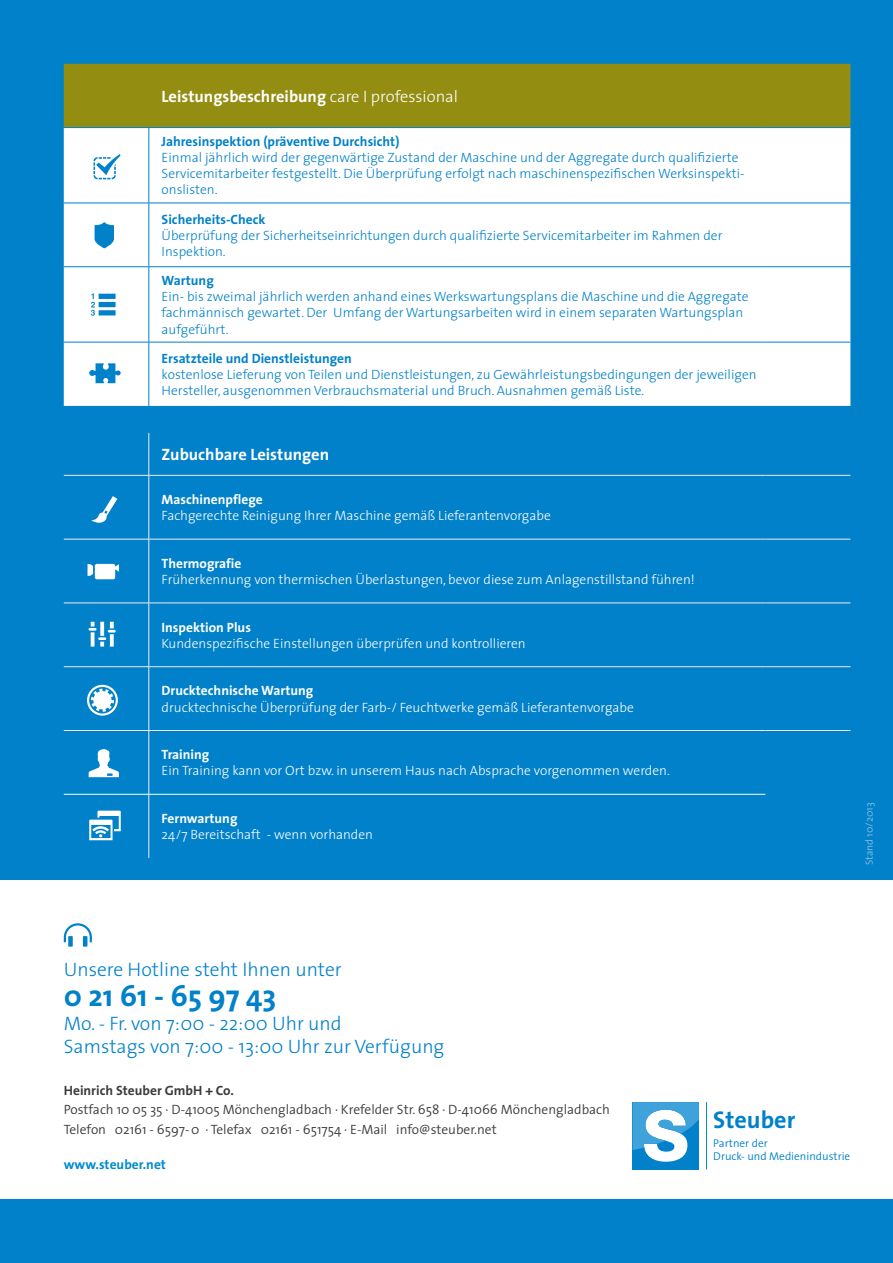
<style>
.page{position:relative;width:893px;height:1263px;background:#0081c9}
.page>*{position:absolute;margin:0;border:0;box-sizing:border-box;transform-origin:0 0}
.t1{font:700 30px "The Sans";color:#0081c9}
.t2{font:700 24.15px "The Sans";color:#0081c9}
.t3{font:300 19.5px/23.4px "The Sans";color:#0081c9}
.t4{font:700 16.5px "The Sans";color:#fff}
.t5{font:300 13.5px/16.2px "The Sans";color:#0081c9}
.t6{font:300 13.5px "The Sans";color:#fff}
.t7{font:300 13.5px/19.5px "The Sans";color:#3c3c3b}
.t8{font:700 13.5px "The Sans";color:#0081c9}
.t9{font:700 13.5px "The Sans";color:#fff}
.t10{font:700 13.5px "The Sans";color:#3c3c3b}
.t11{font:700 13.5px "The Sans";color:#008bcf}
.t12{font:300 11.25px/13.5px "The Sans";color:#0081c9}
.t13{font:300 10.5px "The Sans";color:#88bce7}
.s1{font-weight:300}
</style>
<div class="page">
<div style="left:64px;top:64px;width:786px;height:63px;background:#938e12"></div>
<div style="left:64px;top:128px;width:786px;height:278px;background:#fff"></div>
<svg style="left:64px;top:476px;width:701px;height:382px"></svg>
<hr style="left:64px;top:475px;width:85px;height:1px;background:#ededed">
<hr style="left:149px;top:475px;width:616px;height:1px;background:#ededed">
<hr style="left:149px;top:475px;width:1px;height:64px;background:#ededed">
<hr style="left:765px;top:475px;width:85px;height:1px;background:#ededed">
<hr style="left:64px;top:539px;width:85px;height:1px;background:#ededed">
<hr style="left:149px;top:539px;width:616px;height:1px;background:#ededed">
<hr style="left:149px;top:539px;width:1px;height:64px;background:#ededed">
<hr style="left:765px;top:539px;width:85px;height:1px;background:#ededed">
<hr style="left:64px;top:603px;width:85px;height:1px;background:#ededed">
<hr style="left:149px;top:603px;width:616px;height:1px;background:#ededed">
<hr style="left:149px;top:603px;width:1px;height:63px;background:#ededed">
<hr style="left:765px;top:603px;width:85px;height:1px;background:#ededed">
<hr style="left:64px;top:666px;width:85px;height:1px;background:#ededed">
<hr style="left:149px;top:666px;width:616px;height:1px;background:#ededed">
<hr style="left:149px;top:667px;width:1px;height:63px;background:#ededed">
<hr style="left:765px;top:666px;width:85px;height:1px;background:#ededed">
<hr style="left:64px;top:730px;width:85px;height:1px;background:#ededed">
<hr style="left:149px;top:730px;width:616px;height:1px;background:#ededed">
<hr style="left:149px;top:731px;width:1px;height:63px;background:#ededed">
<hr style="left:765px;top:730px;width:85px;height:1px;background:#ededed">
<hr style="left:149px;top:794px;width:1px;height:64px;background:#ededed">
<hr style="left:149px;top:128px;width:1px;height:75px;background:#0081c9">
<hr style="left:64px;top:203px;width:85px;height:1px;background:#0081c9">
<hr style="left:149px;top:203px;width:616px;height:1px;background:#0081c9">
<hr style="left:149px;top:203px;width:1px;height:64px;background:#0081c9">
<hr style="left:765px;top:203px;width:85px;height:1px;background:#0081c9">
<hr style="left:64px;top:266px;width:85px;height:1px;background:#0081c9">
<hr style="left:149px;top:266px;width:616px;height:1px;background:#0081c9">
<hr style="left:149px;top:267px;width:1px;height:75px;background:#0081c9">
<hr style="left:765px;top:266px;width:85px;height:1px;background:#0081c9">
<hr style="left:149px;top:342px;width:1px;height:64px;background:#0081c9">
<svg style="left:64px;top:432px;width:786px;height:43px"></svg>
<hr style="left:64px;top:342px;width:85px;height:1px;background:#0081c9">
<hr style="left:149px;top:342px;width:616px;height:1px;background:#0081c9">
<hr style="left:765px;top:342px;width:85px;height:1px;background:#0081c9">
<hr style="left:64px;top:794px;width:85px;height:1px;background:#fff">
<hr style="left:149px;top:794px;width:616px;height:1px;background:#fff">
<svg style="left:91px;top:293px;width:25px;height:23px"></svg>
<svg style="left:95px;top:222px;width:19px;height:26px"></svg>
<div style="left:0;top:880px;width:893px;height:319px;background:#fff"></div>
<hr style="left:706px;top:1102px;width:1px;height:67px;background:#0081c9">
<div style="left:632px;top:1102px;width:67px;height:67px;background:#0081c9"></div>
<svg style="left:632px;top:1102px;width:67px;height:60px"></svg>
<svg style="left:64px;top:923px;width:28px;height:24px"></svg>
<svg style="left:89px;top:622px;width:27px;height:25px"></svg>
<svg style="left:91px;top:496px;width:26px;height:30px"></svg>
<svg style="left:88px;top:564px;width:31px;height:15px"></svg>
<svg style="left:89px;top:748px;width:30px;height:29px"></svg>
<svg style="left:87px;top:685px;width:31px;height:31px"></svg>
<svg style="left:93px;top:154px;width:28px;height:25px"></svg>
<svg style="left:89px;top:363px;width:32px;height:20px"></svg>
<svg style="left:89px;top:811px;width:32px;height:29px"></svg>
<p class="t4" style="left:162px;top:82px;width:298px">Leistungsbeschreibung <span class="s1">care I professional</span></p>
<p class="t8" style="left:162px;top:130px;width:239px">Jahresinspektion (präventive Durchsicht)</p>
<p class="t5" style="left:162px;top:149px;width:584px">Einmal jährlich wird der gegenwärtige Zustand der Maschine und der Aggregate durch qualifizierte<br>Servicemitarbeiter festgestellt. Die Überprüfung erfolgt nach maschinenspezifischen Werksinspekti&shy;onslisten.</p>
<p class="t8" style="left:162px;top:208px;width:106px">Sicherheits-Check</p>
<p class="t5" style="left:162px;top:227px;width:562px">Überprüfung der Sicherheitseinrichtungen durch qualifizierte Servicemitarbeiter im Rahmen der<br>Inspektion.</p>
<p class="t8" style="left:162px;top:269px;width:54px">Wartung</p>
<p class="t5" style="left:162px;top:288px;width:588px">Ein- bis zweimal jährlich werden anhand eines Werkswartungsplans die Maschine und die Aggregate fachmännisch gewartet. Der Umfang der Wartungsarbeiten wird in einem separaten Wartungsplan aufgeführt.</p>
<p class="t8" style="left:162px;top:347px;width:192px">Ersatzteile und Dienstleistungen</p>
<p class="t5" style="left:162px;top:366px;width:596px">kostenlose Lieferung von Teilen und Dienstleistungen, zu Gewährleistungsbedingungen der jeweiligen<br>Hersteller, ausgenommen Verbrauchsmaterial und Bruch. Ausnahmen gemäß Liste.</p>
<p class="t4" style="left:162px;top:441px;width:169px">Zubuchbare Leistungen</p>
<p class="t9" style="left:162px;top:488px;width:103px">Maschinenpflege</p>
<p class="t6" style="left:162px;top:504px;width:391px">Fachgerechte Reinigung Ihrer Maschine gemäß Lieferantenvorgabe</p>
<p class="t9" style="left:162px;top:552px;width:81px">Thermografie</p>
<p class="t6" style="left:162px;top:568px;width:535px">Früherkennung von thermischen Überlastungen, bevor diese zum Anlagenstillstand führen!</p>
<p class="t9" style="left:162px;top:616px;width:91px">Inspektion Plus</p>
<p class="t6" style="left:162px;top:632px;width:366px">Kundenspezifische Einstellungen überprüfen und kontrollieren</p>
<p class="t9" style="left:162px;top:679px;width:153px">Drucktechnische Wartung</p>
<p class="t6" style="left:162px;top:696px;width:474px">drucktechnische Überprüfung der Farb-/ Feuchtwerke gemäß Lieferantenvorgabe</p>
<p class="t9" style="left:162px;top:743px;width:49px">Training</p>
<p class="t6" style="left:162px;top:760px;width:510px">Ein Training kann vor Ort bzw. in unserem Haus nach Absprache vorgenommen werden.</p>
<p class="t9" style="left:162px;top:807px;width:77px">Fernwartung</p>
<p class="t6" style="left:162px;top:823px;width:213px">24/7 Bereitschaft - wenn vorhanden</p>
<p class="t13" style="left:860px;top:865px;width:64px;rotate:-90deg">Stand 10/2013</p>
<h3 class="t3" style="left:64px;top:957px;width:279px">Unsere Hotline steht Ihnen unter</h3>
<h1 class="t1" style="left:64px;top:971px;width:214px">0 21 61 - 65 97 43</h1>
<h3 class="t3" style="left:64px;top:1010px;width:382px">Mo. - Fr. von 7:00 - 22:00 Uhr und<br>Samstags von 7:00 - 13:00 Uhr zur Verfügung</h3>
<p class="t10" style="left:64px;top:1079px;width:172px">Heinrich Steuber GmbH + Co.</p>
<p class="t7" style="left:64px;top:1099px;width:548px">Postfach 10 05 35 · D-41005 Mönchengladbach · Krefelder Str. 658 · D-41066 Mönchengladbach<br>Telefon 02161 - 6597- 0 · Telefax 02161 - 651754 · E-Mail info@steuber.net</p>
<p class="t11" style="left:64px;top:1153px;width:104px">www.steuber.net</p>
<h2 class="t2" style="left:713px;top:1100px;width:84px">Steuber</h2>
<p class="t12" style="left:713px;top:1136px;width:139px">Partner der<br>Druck- und Medienindustrie</p>
</div>
